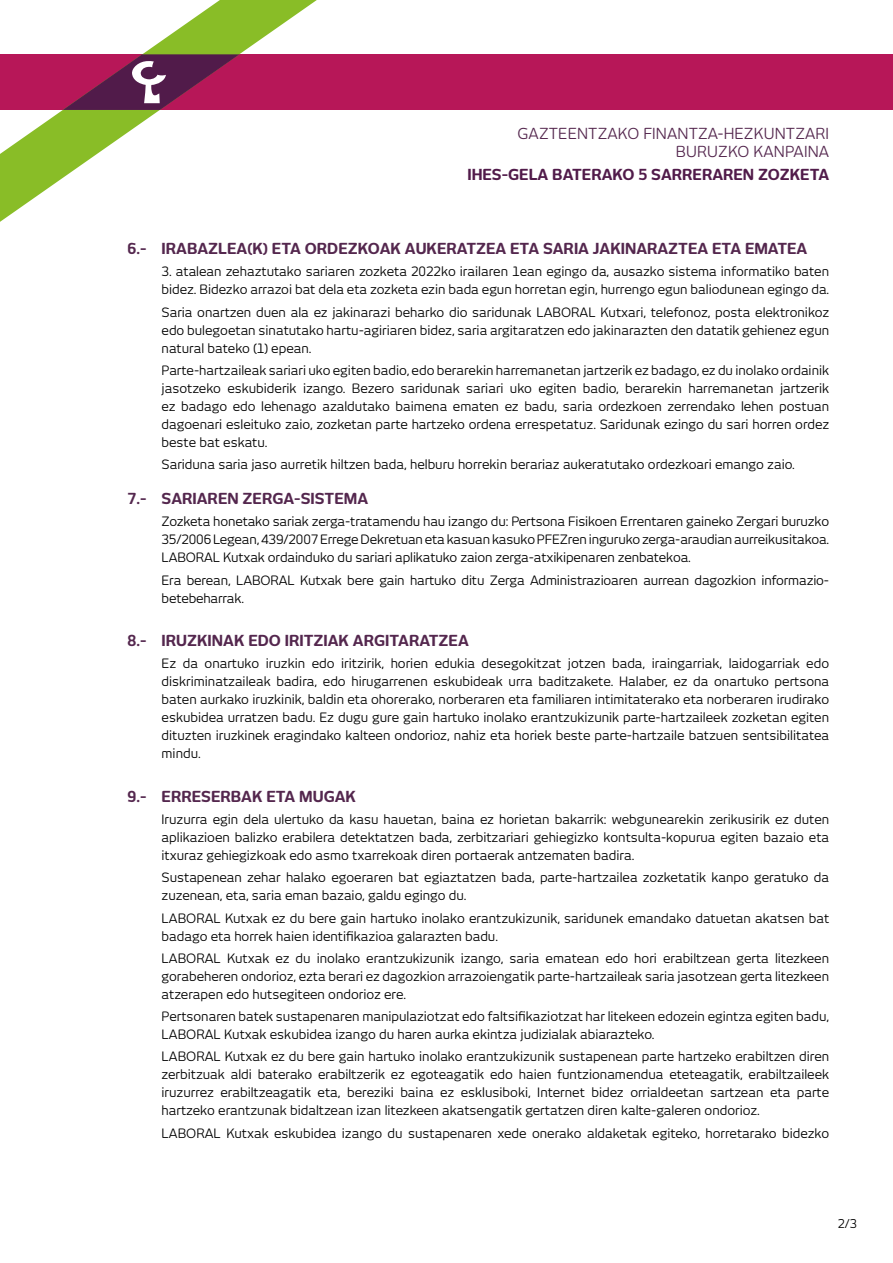
<style>
.page{position:relative;width:893px;height:1263px;background:#fff}
.page>*{position:absolute;margin:0;border:0;box-sizing:border-box;transform-origin:0 0}
.t1{font:700 15px "New June";color:#54274e}
.t2{font:15px/18px "New June";letter-spacing:.01em;color:#54274e;text-align:right}
.t3{font:700 15px "New June";color:#511b4a}
.t4{font:12.75px/18px "New June";color:#000;text-align:justify}
.t5{font:12px "New June";color:#000}
</style>
<div class="page">
<div style="left:0;top:54px;width:893px;height:56px;background:#b71758"></div>
<svg style="left:0;top:0;width:317px;height:222px"></svg>
<svg style="left:63px;top:54px;width:176px;height:56px"></svg>
<p class="t2" style="left:518px;top:125px;width:313px">GAZTEENTZAKO FINANTZA-HEZKUNTZARI<br>BURUZKO KANPAINA</p>
<p class="t3" style="left:467px;top:165px;width:363px">IHES-GELA BATERAKO 5 SARRERAREN ZOZKETA</p>
<p class="t1" style="left:128px;top:240px;width:681px">6.- IRABAZLEA(K) ETA ORDEZKOAK AUKERATZEA ETA SARIA JAKINARAZTEA ETA EMATEA</p>
<p class="t4" style="left:162px;top:262px;width:669px">3. atalean zehaztutako sariaren zozketa 2022ko irailaren 1ean egingo da, ausazko sistema informatiko baten bidez. Bidezko arrazoi bat dela eta zozketa ezin bada egun horretan egin, hurrengo egun baliodunean egingo da.</p>
<p class="t4" style="left:162px;top:303px;width:669px">Saria onartzen duen ala ez jakinarazi beharko dio saridunak LABORAL Kutxari, telefonoz, posta elektronikoz edo bulegoetan sinatutako hartu-agiriaren bidez, saria argitaratzen edo jakinarazten den datatik gehienez egun natural bateko (1) epean.</p>
<p class="t4" style="left:162px;top:361px;width:669px">Parte-hartzaileak sariari uko egiten badio, edo berarekin harremanetan jartzerik ez badago, ez du inolako ordainik jasotzeko eskubiderik izango. Bezero saridunak sariari uko egiten badio, berarekin harremanetan jartzerik ez badago edo lehenago azaldutako baimena ematen ez badu, saria ordezkoen zerrendako lehen postuan dagoenari esleituko zaio, zozketan parte hartzeko ordena errespetatuz. Saridunak ezingo du sari horren ordez beste bat eskatu.</p>
<p class="t4" style="left:162px;top:455px;width:635px">Sariduna saria jaso aurretik hiltzen bada, helburu horrekin berariaz aukeratutako ordezkoari emango zaio.</p>
<p class="t1" style="left:128px;top:490px;width:242px">7.- SARIAREN ZERGA-SISTEMA</p>
<p class="t4" style="left:162px;top:512px;width:669px">Zozketa honetako sariak zerga-tratamendu hau izango du: Pertsona Fisikoen Errentaren gaineko Zergari buruzko 35/2006 Legean, 439/2007 Errege Dekretuan eta kasuan kasuko PFEZren inguruko zerga-araudian aurreikusitakoa.<br>LABORAL Kutxak ordainduko du sariari aplikatuko zaion zerga-atxikipenaren zenbatekoa.</p>
<p class="t4" style="left:162px;top:571px;width:669px">Era berean, LABORAL Kutxak bere gain hartuko ditu Zerga Administrazioaren aurrean dagozkion informazio&shy;betebeharrak.</p>
<p class="t1" style="left:128px;top:632px;width:343px">8.- IRUZKINAK EDO IRITZIAK ARGITARATZEA</p>
<p class="t4" style="left:162px;top:654px;width:669px">Ez da onartuko iruzkin edo iritzirik, horien edukia desegokitzat jotzen bada, iraingarriak, laidogarriak edo diskriminatzaileak badira, edo hirugarrenen eskubideak urra baditzakete. Halaber, ez da onartuko pertsona baten aurkako iruzkinik, baldin eta ohorerako, norberaren eta familiaren intimitaterako eta norberaren irudirako eskubidea urratzen badu. Ez dugu gure gain hartuko inolako erantzukizunik parte-hartzaileek zozketan egiten dituzten iruzkinek eragindako kalteen ondorioz, nahiz eta horiek beste parte-hartzaile batzuen sentsibilitatea mindu.</p>
<p class="t1" style="left:128px;top:787px;width:230px">9.- ERRESERBAK ETA MUGAK</p>
<p class="t4" style="left:162px;top:810px;width:669px">Iruzurra egin dela ulertuko da kasu hauetan, baina ez horietan bakarrik: webgunearekin zerikusirik ez duten aplikazioen balizko erabilera detektatzen bada, zerbitzariari gehiegizko kontsulta-kopurua egiten bazaio eta itxuraz gehiegizkoak edo asmo txarrekoak diren portaerak antzematen badira.</p>
<p class="t4" style="left:162px;top:868px;width:669px">Sustapenean zehar halako egoeraren bat egiaztatzen bada, parte-hartzailea zozketatik kanpo geratuko da zuzenean, eta, saria eman bazaio, galdu egingo du.</p>
<p class="t4" style="left:162px;top:909px;width:669px">LABORAL Kutxak ez du bere gain hartuko inolako erantzukizunik, saridunek emandako datuetan akatsen bat badago eta horrek haien identifikazioa galarazten badu.</p>
<p class="t4" style="left:162px;top:949px;width:669px">LABORAL Kutxak ez du inolako erantzukizunik izango, saria ematean edo hori erabiltzean gerta litezkeen gorabeheren ondorioz, ezta berari ez dagozkion arrazoiengatik parte-hartzaileak saria jasotzean gerta litezkeen atzerapen edo hutsegiteen ondorioz ere.</p>
<p class="t4" style="left:162px;top:1007px;width:669px">Pertsonaren batek sustapenaren manipulaziotzat edo faltsifikaziotzat har litekeen edozein egintza egiten badu,<br>LABORAL Kutxak eskubidea izango du haren aurka ekintza judizialak abiarazteko.</p>
<p class="t4" style="left:162px;top:1047px;width:669px">LABORAL Kutxak ez du bere gain hartuko inolako erantzukizunik sustapenean parte hartzeko erabiltzen diren zerbitzuak aldi baterako erabiltzerik ez egoteagatik edo haien funtzionamendua eteteagatik, erabiltzaileek iruzurrez erabiltzeagatik eta, bereziki baina ez esklusiboki, Internet bidez orrialdeetan sartzean eta parte hartzeko erantzunak bidaltzean izan litezkeen akatsengatik gertatzen diren kalte-galeren ondorioz.</p>
<p class="t4" style="left:162px;top:1124px;width:669px">LABORAL Kutxak eskubidea izango du sustapenaren xede onerako aldaketak egiteko, horretarako bidezko</p>
<p class="t5" style="left:838px;top:1216px;width:21px">2/3</p>
</div>
